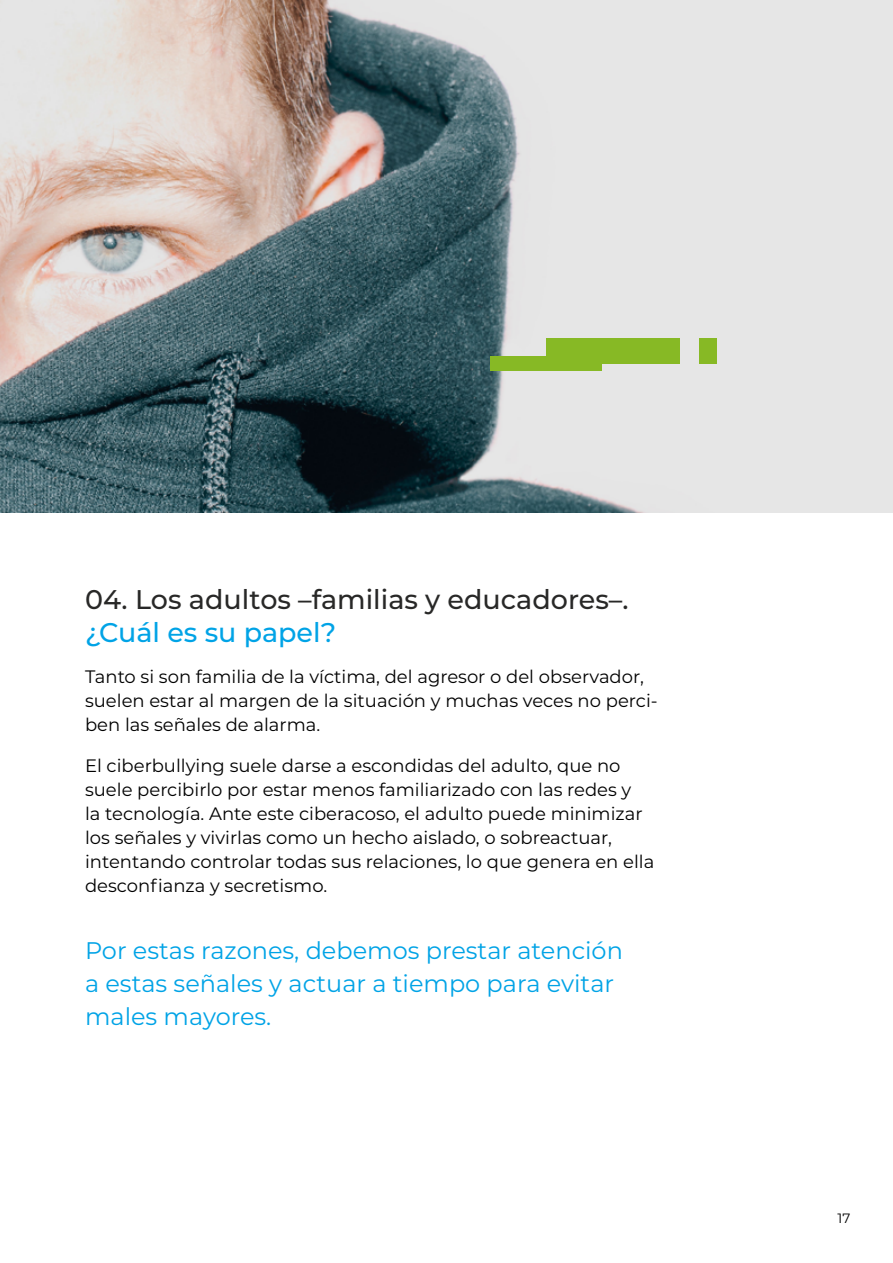
<style>
.page{position:relative;width:893px;height:1263px;background:#fff}
.page>*{position:absolute;margin:0;border:0;box-sizing:border-box;transform-origin:0 0}
.t1{font:500 27px "Montserrat";color:#282827}
.t2{font:500 27px "Montserrat";color:#00a3e6}
.t3{font:24px/33px "Montserrat";color:#00a3e6}
.t4{font:18px/24px "Montserrat";color:#000}
.t5{font:13.5px "Montserrat";color:#000}
</style>
<div class="page">
<img style="left:0;top:0;width:893px;height:512px">
<div style="left:546px;top:338px;width:134px;height:26px;background:#87b925"></div>
<div style="left:699px;top:338px;width:17px;height:26px;background:#87b925"></div>
<div style="left:491px;top:356px;width:111px;height:15px;background:#87b925"></div>
<h1 class="t1" style="left:85px;top:580px;width:545px">04. Los adultos –familias y educadores–.</h1>
<h1 class="t2" style="left:85px;top:613px;width:253px">¿Cuál es su papel?</h1>
<p class="t4" style="left:85px;top:664px;width:574px">Tanto si son familia de la víctima, del agresor o del observador, suelen estar al margen de la situación y muchas veces no perci&shy;ben las señales de alarma.</p>
<p class="t4" style="left:85px;top:753px;width:571px">El ciberbullying suele darse a escondidas del adulto, que no suele percibirlo por estar menos familiarizado con las redes y<br>la tecnología. Ante este ciberacoso, el adulto puede minimizar los señales y vivirlas como un hecho aislado, o sobreactuar, intentando controlar todas sus relaciones, lo que genera en ella desconfianza y secretismo.</p>
<h2 class="t3" style="left:85px;top:933px;width:539px">Por estas razones, debemos prestar atención a estas señales y actuar a tiempo para evitar males mayores.</h2>
<p class="t5" style="left:838px;top:1209px;width:14px">17</p>
</div>
